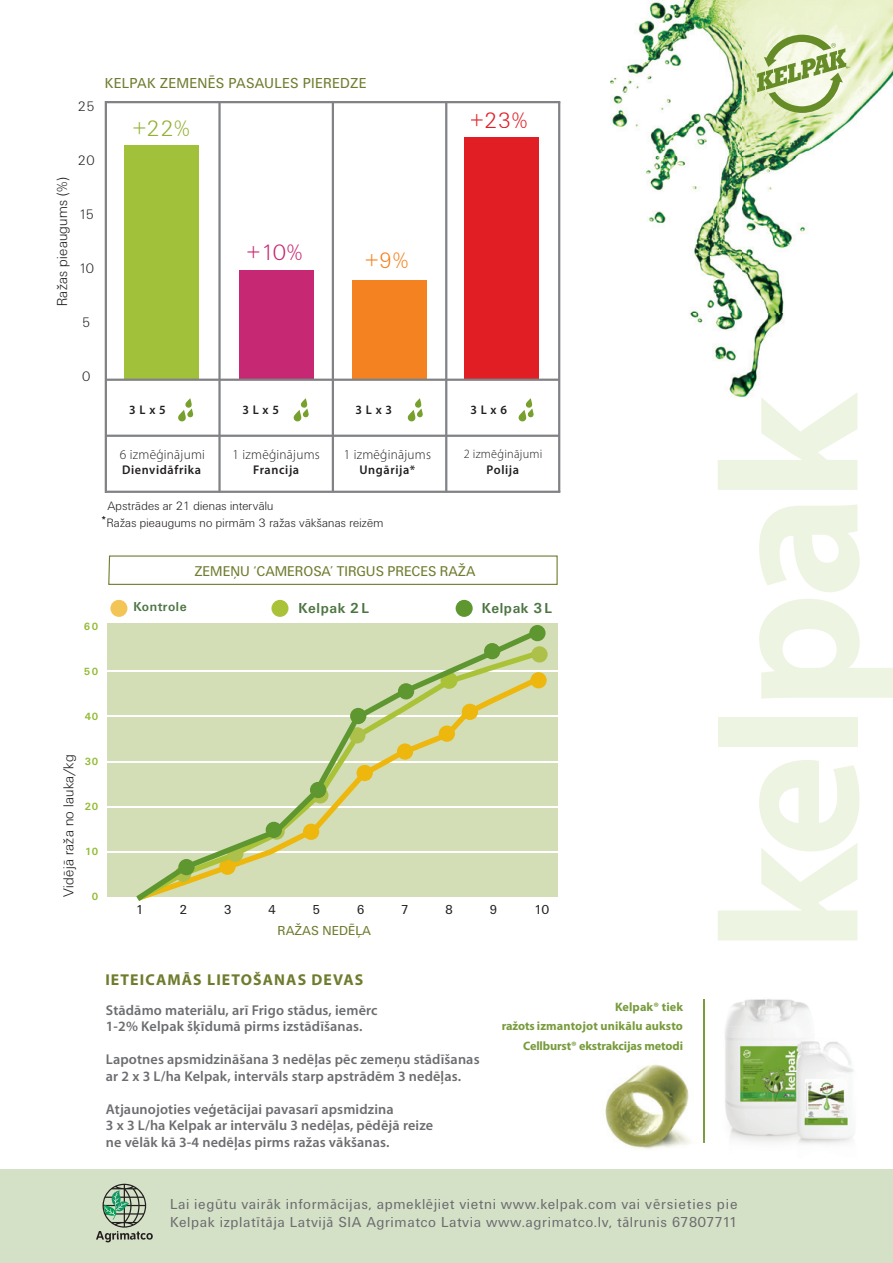
<style>
.page{position:relative;width:893px;height:1263px;background:#fff}
.page>*{position:absolute;margin:0;border:0;box-sizing:border-box;transform-origin:0 0}
.t1{font:23.1px "Unitus DEE Ligh";color:#c62873}
.t2{font:23.1px "Unitus DEE Ligh";color:#93b034}
.t3{font:23.1px "Unitus DEE Ligh";color:#e21e25}
.t4{font:23.1px "Unitus DEE Ligh";color:#f58220}
.t5{font:700 15.75px "Myriad Pro";letter-spacing:.07em;color:#6e7c2e}
.t6{font:15px/18px "Unitus TEE";letter-spacing:.045em;color:#6c6d70;scale:.96 1}
.t7{font:15px "Unitus DEE Ligh";letter-spacing:.025em;color:#231f20}
.t8{font:15px "Unitus TEE";letter-spacing:.02em;color:#6e7c2e;scale:.95 1}
.t9{font:700 15px "Unitus TEE";letter-spacing:.04em;color:#4c7542;scale:.96 1}
.t10{font:14.7px "Unitus TEE";color:#6e7c2e;scale:.95 1}
.t11{font:600 14.25px/16.5px "Myriad Pro";letter-spacing:.01em;color:#6c6d70}
.t12{font:14.25px "Unitus DEE Ligh";letter-spacing:-.015em;color:#231f20}
.t13{font:300 13.65px "Myriad Pro";letter-spacing:.02em;color:#231f20}
.t14{font:13.5px "Unitus TEE";color:#231f20;scale:.96 1}
.t15{font:13.5px "Unitus TEE";letter-spacing:.005em;color:#6e7c2e}
.t16{font:700 13.5px "Unitus TEE";letter-spacing:.04em;color:#4c7542;scale:.96 1}
.t17{font:12.6px/17px "Unitus DEE Ligh";letter-spacing:.025em;color:#231f20}
.t18{font:600 12.6px "Myriad Pro";letter-spacing:.05em;color:#231f20}
.t19{font:300 12.6px "Myriad Pro";letter-spacing:.02em;color:#231f20}
.t20{font:700 12.3px/19.2px "Myriad Pro";letter-spacing:-.005em;color:#789b3d;text-align:right}
.t21{font:700 10.8px "Unitus TEE";letter-spacing:.055em;color:#92bb34;scale:.96 1}
.s1{font-size:16.5px}
.s2{font-family:"Myriad Pro"}
</style>
<div class="page">
<img style="left:610px;top:0;width:283px;height:418px">
<svg style="left:757px;top:35px;width:89px;height:78px;background:#c2d2a0"></svg>
<svg style="left:718px;top:760px;width:141px;height:180px"></svg>
<div style="left:718px;top:717px;width:139px;height:30px;background:#eef4e2"></div>
<svg style="left:759px;top:599px;width:134px;height:99px"></svg>
<svg style="left:759px;top:504px;width:101px;height:88px"></svg>
<svg style="left:718px;top:392px;width:139px;height:98px"></svg>
<div style="left:107px;top:623px;width:450px;height:274px;background:#d3deb6"></div>
<hr style="left:107px;top:851px;width:456px;height:1px;background:#fff">
<hr style="left:107px;top:806px;width:456px;height:1px;background:#fff">
<hr style="left:107px;top:761px;width:456px;height:1px;background:#fff">
<hr style="left:107px;top:716px;width:456px;height:1px;background:#fff">
<hr style="left:107px;top:671px;width:456px;height:1px;background:#fff">
<svg style="left:530px;top:672px;width:17px;height:16px"></svg>
<div style="left:531px;top:646px;width:17px;height:16px;background:#adc049;border-radius:50%"></div>
<svg style="left:529px;top:625px;width:17px;height:16px"></svg>
<svg style="left:130px;top:626px;width:412px;height:275px"></svg>
<div style="left:310px;top:782px;width:16px;height:16px;background:#5e9630;border-radius:50%"></div>
<div style="left:456px;top:600px;width:17px;height:17px;background:#5e9630;border-radius:50%"></div>
<div style="left:110px;top:600px;width:17px;height:17px;background:#f3c557;border-radius:50%"></div>
<svg style="left:108px;top:555px;width:450px;height:30px"></svg>
<div style="left:271px;top:600px;width:17px;height:17px;background:#aac238;border-radius:50%"></div>
<hr style="left:105px;top:491px;width:455px;height:2px;background:#808285">
<hr style="left:105px;top:435px;width:454px;height:2px;background:#808285">
<hr style="left:105px;top:101px;width:455px;height:2px;background:#808285">
<div style="left:239px;top:270px;width:74px;height:109px;background:#c62873"></div>
<div style="left:124px;top:145px;width:75px;height:234px;background:#a1c13a"></div>
<div style="left:352px;top:280px;width:75px;height:99px;background:#f58220"></div>
<div style="left:464px;top:137px;width:75px;height:242px;background:#e21e25"></div>
<hr style="left:445px;top:102px;width:2px;height:390px;background:#808285">
<hr style="left:332px;top:102px;width:2px;height:390px;background:#808285">
<hr style="left:558px;top:102px;width:2px;height:390px;background:#808285">
<hr style="left:218px;top:102px;width:3px;height:390px;background:#808285">
<hr style="left:105px;top:101px;width:2px;height:392px;background:#808285">
<hr style="left:105px;top:379px;width:454px;height:2px;background:#808285">
<svg style="left:178px;top:398px;width:15px;height:24px"></svg>
<svg style="left:293px;top:398px;width:16px;height:24px"></svg>
<svg style="left:407px;top:398px;width:16px;height:24px"></svg>
<svg style="left:518px;top:398px;width:16px;height:24px"></svg>
<img style="left:703px;top:999px;width:151px;height:74px">
<img style="left:725px;top:1073px;width:125px;height:46px">
<img style="left:727px;top:1119px;width:127px;height:25px">
<hr style="left:703px;top:1000px;width:2px;height:142px;background:#789b3d">
<img style="left:605px;top:1060px;width:106px;height:89px">
<img style="left:703px;top:1060px;width:2px;height:82px">
<div style="left:0;top:1170px;width:893px;height:93px;background:#d5e1c7"></div>
<svg style="left:96px;top:1184px;width:57px;height:58px"></svg>
<p class="t12" style="left:78px;top:99px;width:18px">25</p>
<p class="t7" style="left:54px;top:306px;width:130px;rotate:-90deg">Ražas pieaugums (%)</p>
<p class="t12" style="left:78px;top:153px;width:18px">20</p>
<p class="t12" style="left:78px;top:207px;width:17px">15</p>
<p class="t12" style="left:78px;top:261px;width:17px">10</p>
<p class="t12" style="left:82px;top:315px;width:10px">5</p>
<p class="t8" style="left:105px;top:74px;width:277px">KELPAK ZEMENĒS PASAULES PIEREDZE</p>
<h1 class="t2" style="left:133px;top:116px;width:59px">+22%</h1>
<h1 class="t1" style="left:247px;top:240px;width:57px">+10%</h1>
<h1 class="t4" style="left:365px;top:248px;width:45px">+9%</h1>
<h1 class="t3" style="left:470px;top:107px;width:59px">+23%</h1>
<p class="t12" style="left:82px;top:369px;width:10px">0</p>
<p class="t18" style="left:129px;top:402px;width:38px">3 L x 5</p>
<p class="t18" style="left:242px;top:402px;width:38px">3 L x 5</p>
<p class="t18" style="left:356px;top:402px;width:38px">3 L x 3</p>
<p class="t18" style="left:470px;top:402px;width:38px">3 L x 6</p>
<p class="t13" style="left:120px;top:446px;width:87px">6 izmēģinājumi</p>
<p class="t18" style="left:122px;top:461px;width:81px">Dienvidāfrika</p>
<p class="t13" style="left:233px;top:446px;width:89px">1 izmēģinājums</p>
<p class="t18" style="left:253px;top:461px;width:48px">Francija</p>
<p class="t13" style="left:344px;top:446px;width:89px">1 izmēģinājums</p>
<p class="t18" style="left:359px;top:461px;width:57px">Ungārija*</p>
<p class="t17" style="left:101px;top:498px;width:284px;text-indent:6px">Apstrādes ar 21 dienas intervālu<br><span class="s1">*</span>Ražas pieaugums no pirmām 3 ražas vākšanas reizēm</p>
<p class="t19" style="left:464px;top:446px;width:80px">2 izmēģinājumi</p>
<p class="t18" style="left:487px;top:461px;width:34px">Polija</p>
<p class="t10" style="left:194px;top:562px;width:297px">ZEMEŅU ‘CAMEROSA’ TIRGUS PRECES RAŽA</p>
<p class="t9" style="left:299px;top:599px;width:75px">Kelpak 2 L</p>
<p class="t16" style="left:133px;top:599px;width:57px">Kontrole</p>
<p class="t9" style="left:482px;top:599px;width:75px">Kelpak 3 L</p>
<p class="t7" style="left:60px;top:897px;width:143px;rotate:-90deg">Vidējā raža no lauka/kg</p>
<p class="t21" style="left:84px;top:620px;width:16px">60</p>
<p class="t21" style="left:84px;top:665px;width:16px">50</p>
<p class="t21" style="left:85px;top:710px;width:16px">40</p>
<p class="t21" style="left:85px;top:755px;width:16px">30</p>
<p class="t21" style="left:85px;top:800px;width:16px">20</p>
<p class="t21" style="left:85px;top:845px;width:15px">10</p>
<p class="t21" style="left:92px;top:890px;width:8px">0</p>
<p class="t14" style="left:135px;top:902px;width:10px">1</p>
<p class="t14" style="left:180px;top:902px;width:10px">2</p>
<p class="t14" style="left:224px;top:902px;width:10px">3</p>
<p class="t14" style="left:268px;top:902px;width:10px">4</p>
<p class="t14" style="left:312px;top:902px;width:10px">5</p>
<p class="t14" style="left:357px;top:902px;width:10px">6</p>
<p class="t14" style="left:401px;top:902px;width:10px">7</p>
<p class="t14" style="left:445px;top:902px;width:10px">8</p>
<p class="t14" style="left:489px;top:902px;width:10px">9</p>
<p class="t14" style="left:534px;top:902px;width:18px">10</p>
<p class="t15" style="left:278px;top:923px;width:95px">RAŽAS NEDĒĻA</p>
<p class="t5" style="left:105px;top:969px;width:260px">IETEICAMĀS LIETOŠANAS DEVAS</p>
<p class="t11" style="left:106px;top:1001px;width:273px">Stādāmo materiālu, arī Frigo stādus, iemērc<br>1-2% Kelpak šķīdumā pirms izstādīšanas.</p>
<p class="t11" style="left:106px;top:1051px;width:375px">Lapotnes apsmidzināšana 3 nedēļas pēc zemeņu stādīšanas ar 2 x 3 L/ha Kelpak, intervāls starp apstrādēm 3 nedēļas.</p>
<p class="t11" style="left:106px;top:1100px;width:329px">Atjaunojoties veģetācijai pavasarī apsmidzina<br>3 x 3 L/ha Kelpak ar intervālu 3 nedēļas, pēdējā reize ne vēlāk kā 3-4 nedēļas pirms ražas vākšanas.</p>
<p class="t20" style="left:502px;top:997px;width:183px">Kelpak® tiek<br>ražots izmantojot unikālu auksto<br>Cellburst® ekstrakcijas metodi</p>
<p class="t6" style="left:170px;top:1195px;width:593px">Lai ieg<span class="s2">ū</span>tu vair<span class="s2">ā</span>k inform<span class="s2">ā</span>cijas, apmekl<span class="s2">ē</span>jiet vietni www.kelpak.com vai v<span class="s2">ē</span>rsieties pie<br>Kelpak izplat<span class="s2">ī</span>t<span class="s2">ā</span>ja Latvij<span class="s2">ā</span> SIA Agrimatco Latvia www.agrimatco.lv, t<span class="s2">ā</span>lrunis 67807711</p>
</div>
